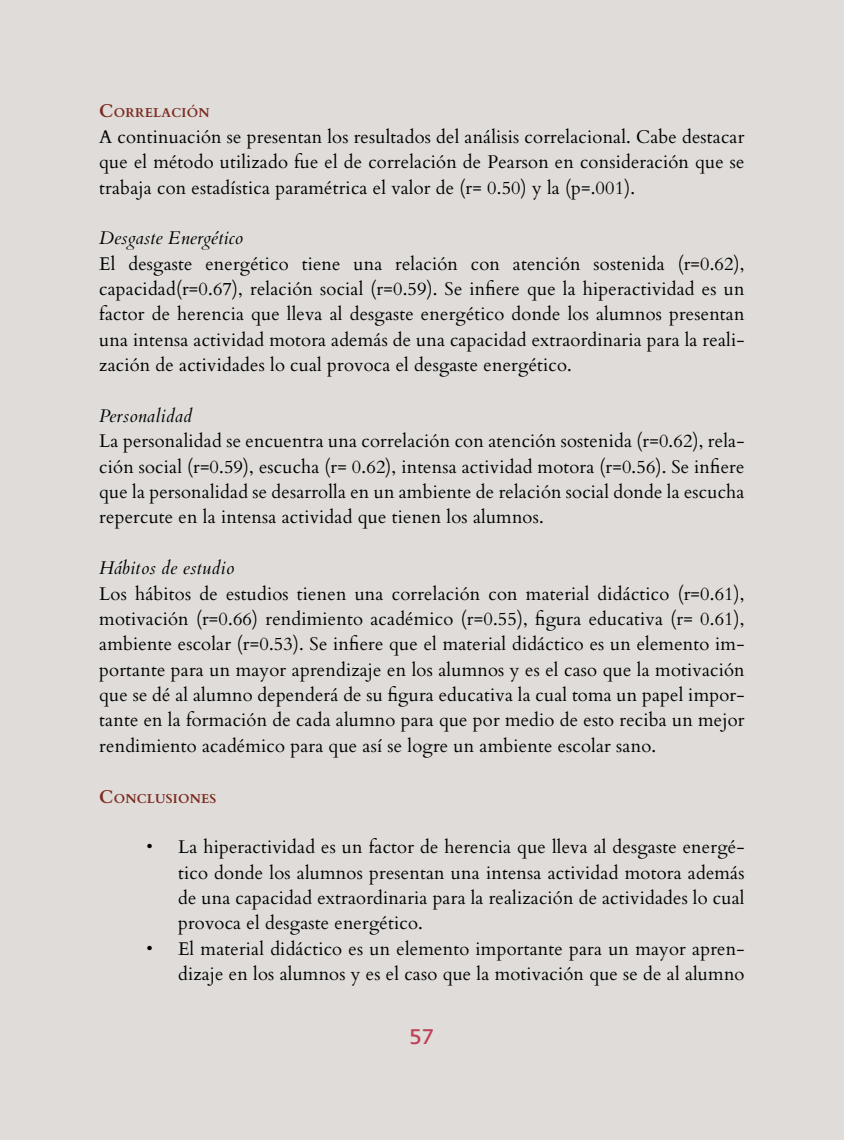
<style>
.page{position:relative;width:844px;height:1141px;background:#fff}
.page>*{position:absolute;margin:0;border:0;box-sizing:border-box;transform-origin:0 0}
.t1{font:700 21px "Caecilia LT Std";color:#bf4158}
.t2{font:18.38px/25.4px "Cardo";letter-spacing:.01em;color:#000;text-align:justify}
.t3{font:italic 18.38px "Cardo";letter-spacing:.01em;color:#000}
.t4{font:700 12.78px "Cardo";letter-spacing:.015em;color:#7d2b20}
.s1{font-size:18.38px}
</style>
<div class="page">
<div style="left:1px;top:1px;width:842px;height:1139px;background:#dfdcd9"></div>
<p class="t4" style="left:99px;top:103px;width:112px"><span class="s1">C</span>ORRELACIÓN</p>
<p class="t2" style="left:99px;top:123px;width:646px">A continuación se presentan los resultados del análisis correlacional. Cabe destacar que el método utilizado fue el de correlación de Pearson en consideración que se trabaja con estadística paramétrica el valor de (r= 0.50) y la (p=.001).</p>
<p class="t3" style="left:99px;top:227px;width:145px">Desgaste Energético</p>
<p class="t2" style="left:99px;top:250px;width:646px">El desgaste energético tiene una relación con atención sostenida (r=0.62), capacidad(r=0.67), relación social (r=0.59). Se infiere que la hiperactividad es un factor de herencia que lleva al desgaste energético donde los alumnos presentan una intensa actividad motora además de una capacidad extraordinaria para la reali&shy;zación de actividades lo cual provoca el desgaste energético.</p>
<p class="t3" style="left:99px;top:405px;width:94px">Personalidad</p>
<p class="t2" style="left:99px;top:427px;width:646px">La personalidad se encuentra una correlación con atención sostenida (r=0.62), rela&shy;ción social (r=0.59), escucha (r= 0.62), intensa actividad motora (r=0.56). Se infiere que la personalidad se desarrolla en un ambiente de relación social donde la escucha repercute en la intensa actividad que tienen los alumnos.</p>
<p class="t3" style="left:99px;top:557px;width:136px">Hábitos de estudio</p>
<p class="t2" style="left:99px;top:580px;width:646px">Los hábitos de estudios tienen una correlación con material didáctico (r=0.61), motivación (r=0.66) rendimiento académico (r=0.55), figura educativa (r= 0.61), ambiente escolar (r=0.53). Se infiere que el material didáctico es un elemento im&shy;portante para un mayor aprendizaje en los alumnos y es el caso que la motivación que se dé al alumno dependerá de su figura educativa la cual toma un papel impor&shy;tante en la formación de cada alumno para que por medio de esto reciba un mejor rendimiento académico para que así se logre un ambiente escolar sano.</p>
<p class="t4" style="left:99px;top:788px;width:119px"><span class="s1">C</span>ONCLUSIONES</p>
<p class="t2" style="left:178px;top:833px;width:568px;text-indent:-31px">• La hiperactividad es un factor de herencia que lleva al desgaste energé&shy;tico donde los alumnos presentan una intensa actividad motora además de una capacidad extraordinaria para la realización de actividades lo cual provoca el desgaste energético.</p>
<p class="t2" style="left:146px;top:935px;width:599px;text-align:right">• El material didáctico es un elemento importante para un mayor apren&shy;dizaje en los alumnos y es el caso que la motivación que se de al alumno</p>
<p class="t1" style="left:409px;top:1025px;width:26px">57</p>
</div>
